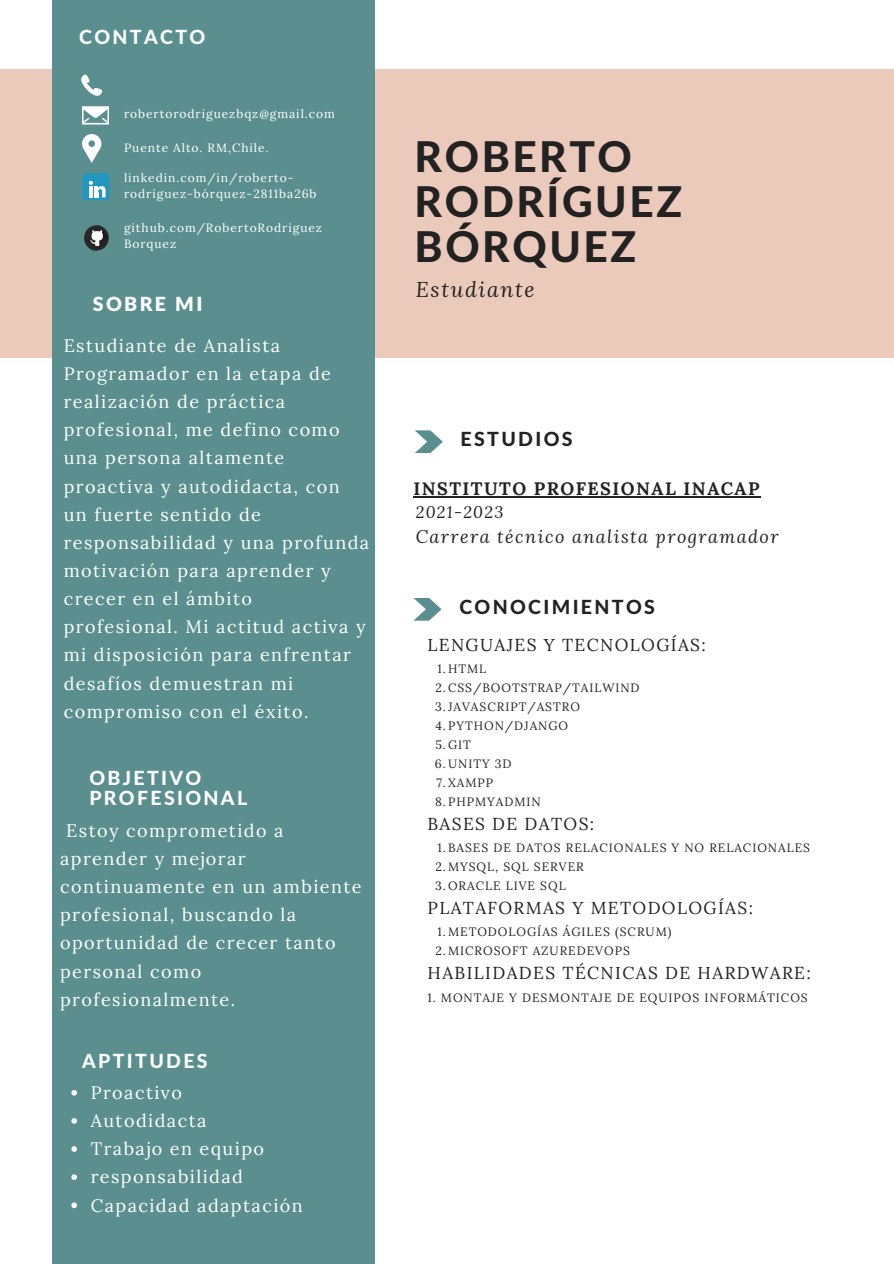
<style>
.page{position:relative;width:894px;height:1264px;background:#fff}
.page>*{position:absolute;margin:0;border:0;box-sizing:border-box;transform-origin:0 0}
.t1{font:800 42.45px/44.8px "Lato Latin";letter-spacing:.06em;color:#222}
.t2{font:italic 21.15px "Lora";letter-spacing:.08em;color:#222}
.t3{font:800 19.5px/20.2px "Lato Latin";letter-spacing:.12em;color:#fff}
.t4{font:800 19.5px "Lato Latin";letter-spacing:.12em;color:#222}
.t5{font:900 19.5px "Lato Latin";letter-spacing:.12em;color:#fff}
.t6{font:18px/28.2px "Lora";letter-spacing:.08em;color:#fff}
.t7{font:italic 18px "Lora";letter-spacing:.08em;color:#222}
.t8{font:700 18px "Lora";letter-spacing:.08em;color:#222}
.t9{font:17.25px "Lora";letter-spacing:.08em;color:#222}
.t10{font:italic 16.5px "Lora";letter-spacing:.08em;color:#222}
.t11{font:12.15px "Lora";letter-spacing:.08em;color:#222}
.t12{font:12px/16px "Lora";letter-spacing:.08em;color:#fff}
</style>
<div class="page">
<div style="left:0;top:69px;width:893px;height:288px;background:#ebc9bb"></div>
<div style="left:52px;top:0;width:323px;height:1263px;background:#5b8f8f"></div>
<svg style="left:415px;top:430px;width:27px;height:23px"></svg>
<svg style="left:413px;top:598px;width:28px;height:22px"></svg>
<svg style="left:81px;top:75px;width:21px;height:21px"></svg>
<svg style="left:82px;top:106px;width:27px;height:18px"></svg>
<svg style="left:82px;top:134px;width:19px;height:29px"></svg>
<div style="left:82px;top:173px;width:27px;height:27px;background:#2197bd;border-radius:4px"></div>
<svg style="left:89px;top:181px;width:17px;height:16px"></svg>
<img style="left:84px;top:225px;width:24px;height:26px">
<hr style="left:413px;top:496px;width:347px;height:1px;background:#222">
<svg style="left:71px;top:1090px;width:6px;height:5px"></svg>
<svg style="left:71px;top:1118px;width:6px;height:5px"></svg>
<svg style="left:71px;top:1146px;width:6px;height:5px"></svg>
<svg style="left:71px;top:1174px;width:6px;height:5px"></svg>
<svg style="left:71px;top:1202px;width:6px;height:6px"></svg>
<h4 class="t3" style="left:79px;top:28px;width:128px">CONTACTO</h4>
<h1 class="t12" style="left:124px;top:106px;width:212px">robertorodriguezbqz@gmail.com</h1>
<p class="t12" style="left:124px;top:139px;width:146px">Puente Alto. RM,Chile.</p>
<h3 class="t12" style="left:124px;top:170px;width:194px">linkedin.com/in/roberto&shy;rodríguez-bórquez-2811ba26b</h3>
<h2 class="t12" style="left:124px;top:219px;width:199px">github.com/RobertoRodriguez<br>Borquez</h2>
<h6 class="t5" style="left:93px;top:295px;width:111px">SOBRE MI</h6>
<h6 class="t6" style="left:64px;top:331px;width:307px">Estudiante de Analista<br>Programador en la etapa de realización de práctica profesional, me defino como una persona altamente proactiva y autodidacta, con<br>un fuerte sentido de responsabilidad y una profunda motivación para aprender y crecer en el ámbito profesional. Mi actitud activa y mi disposición para enfrentar desafíos demuestran mi compromiso con el éxito.</h6>
<p class="t3" style="left:89px;top:769px;width:159px">OBJETIVO<br>PROFESIONAL</p>
<p class="t6" style="left:60px;top:816px;width:303px;text-indent:6px">Estoy comprometido a aprender y mejorar continuamente en un ambiente profesional, buscando la oportunidad de crecer tanto personal como profesionalmente.</p>
<p class="t3" style="left:82px;top:1051px;width:127px">APTITUDES</p>
<h5 class="t6" style="left:91px;top:1078px;width:93px">Proactivo</h5>
<p class="t6" style="left:91px;top:1106px;width:117px">Autodidacta</p>
<p class="t6" style="left:91px;top:1134px;width:175px">Trabajo en equipo</p>
<p class="t6" style="left:91px;top:1162px;width:154px">responsabilidad</p>
<h5 class="t6" style="left:91px;top:1190px;width:213px">Capacidad adaptación</h5>
<p class="t1" style="left:414px;top:136px;width:269px">ROBERTO<br>RODRÍGUEZ<br>BÓRQUEZ</p>
<p class="t2" style="left:415px;top:275px;width:120px">Estudiante</p>
<h2 class="t4" style="left:460px;top:430px;width:113px">ESTUDIOS</h2>
<h5 class="t8" style="left:413px;top:477px;width:347px">INSTITUTO PROFESIONAL INACAP</h5>
<p class="t7" style="left:415px;top:524px;width:364px">Carrera técnico analista programador</p>
<p class="t10" style="left:415px;top:501px;width:89px">2021-2023</p>
<p class="t4" style="left:459px;top:598px;width:197px">CONOCIMIENTOS</p>
<h2 class="t9" style="left:427px;top:634px;width:280px">LENGUAJES Y TECNOLOGÍAS:</h2>
<p class="t11" style="left:437px;top:660px;width:50px">1.HTML</p>
<p class="t11" style="left:435px;top:679px;width:206px">2.CSS/BOOTSTRAP/TAILWIND</p>
<p class="t11" style="left:435px;top:698px;width:146px">3.JAVASCRIPT/ASTRO</p>
<p class="t11" style="left:435px;top:717px;width:134px">4.PYTHON/DJANGO</p>
<p class="t11" style="left:435px;top:736px;width:37px">5.GIT</p>
<p class="t11" style="left:435px;top:755px;width:78px">6.UNITY 3D</p>
<p class="t11" style="left:436px;top:775px;width:58px">7.XAMPP</p>
<p class="t11" style="left:435px;top:794px;width:107px">8.PHPMYADMIN</p>
<p class="t9" style="left:427px;top:813px;width:168px">BASES DE DATOS:</p>
<h2 class="t11" style="left:437px;top:839px;width:374px">1.BASES DE DATOS RELACIONALES Y NO RELACIONALES</h2>
<h6 class="t11" style="left:435px;top:858px;width:150px">2.MYSQL, SQL SERVER</h6>
<h2 class="t11" style="left:435px;top:877px;width:132px">3.ORACLE LIVE SQL</h2>
<h6 class="t9" style="left:427px;top:896px;width:327px">PLATAFORMAS Y METODOLOGÍAS:</h6>
<h2 class="t11" style="left:437px;top:923px;width:235px">1.METODOLOGÍAS ÁGILES (SCRUM)</h2>
<p class="t11" style="left:435px;top:942px;width:196px">2.MICROSOFT AZUREDEVOPS</p>
<p class="t9" style="left:427px;top:961px;width:384px">HABILIDADES TÉCNICAS DE HARDWARE:</p>
<p class="t11" style="left:427px;top:989px;width:381px">1. MONTAJE Y DESMONTAJE DE EQUIPOS INFORMÁTICOS</p>
</div>
